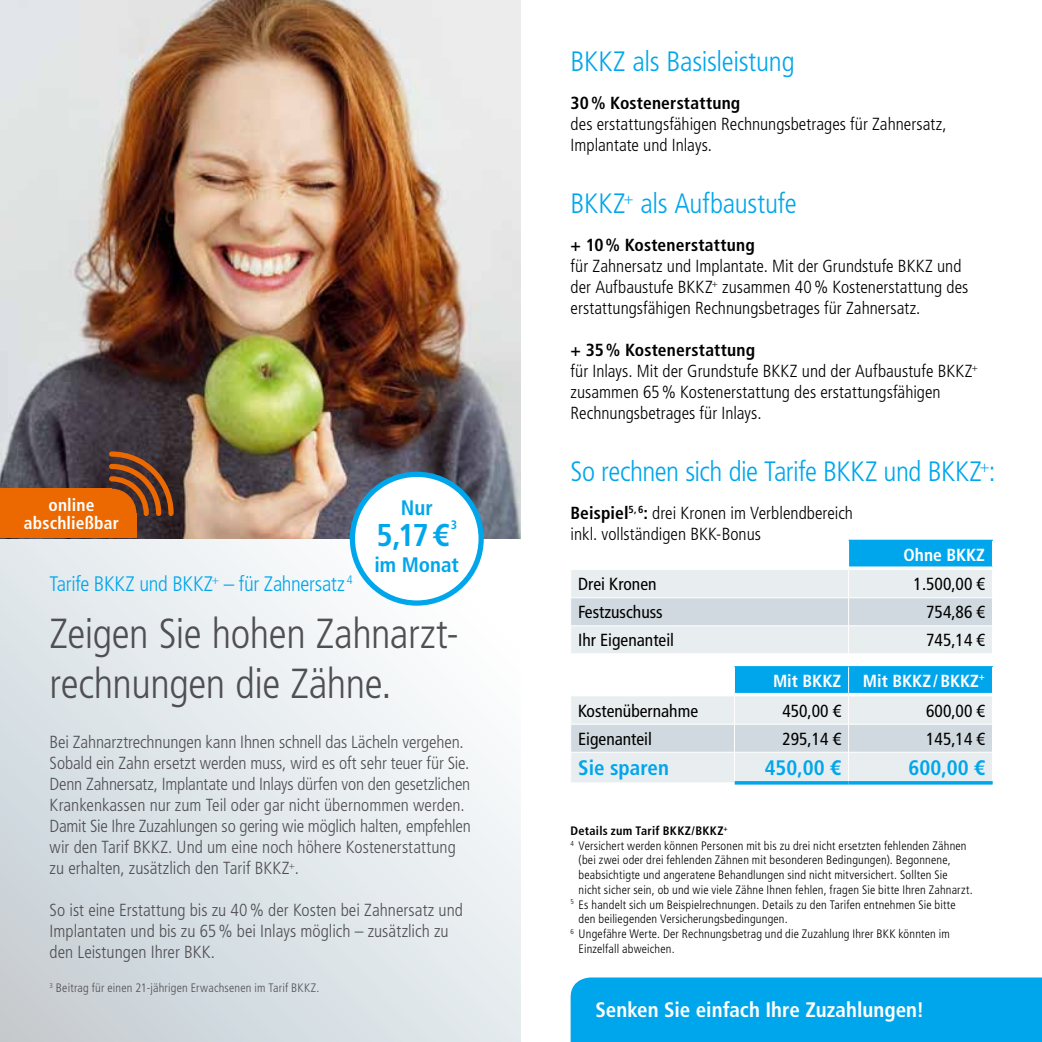
<style>
.page{position:relative;width:1042px;height:1042px;background:#fff}
.page>*{position:absolute;margin:0;border:0;box-sizing:border-box;transform-origin:0 0}
.t1{font:300 condensed 42px/50.4px "Frutiger LT Std";letter-spacing:-.01em;color:#504f53}
.t2{font:700 condensed 31.5px "Frutiger LT Std";color:#00a6eb}
.t3{font:300 condensed 28px "Frutiger LT Std";letter-spacing:-.015em;color:#00a6eb}
.t4{font:700 condensed 21px "Frutiger LT Std";color:#00a6eb}
.t5{font:300 condensed 21px "Frutiger LT Std";letter-spacing:-.015em;color:#00a6eb}
.t6{font:700 condensed 21px "Frutiger LT Std";color:#fff}
.t7{font:300 condensed 17.5px/21px "Frutiger LT Std";letter-spacing:-.005em;color:#504f53}
.t8{font:300 condensed 17.5px/21px "Frutiger LT Std";color:#000}
.t9{font:condensed 17.5px "Frutiger LT Std";color:#000}
.t10{font:700 condensed 17.5px/17.5px "Frutiger LT Std";color:#fff;text-align:center}
.t11{font:700 condensed 17.5px "Frutiger LT Std";letter-spacing:.01em;color:#000}
.t12{font:300 condensed 12.25px "Frutiger LT Std";letter-spacing:.015em;color:#000}
.t13{font:300 condensed 12.25px "Frutiger LT Std";letter-spacing:.015em;color:#504f53}
.t14{font:700 condensed 12.25px "Frutiger LT Std";letter-spacing:.025em;color:#000}
.t15{font:700 condensed 12.25px "Frutiger LT Std";color:#00a6eb}
.s1{font-weight:700}
</style>
<div class="page">
<svg style="left:0;top:538px;width:521px;height:504px"></svg>
<img style="left:0;top:0;width:521px;height:538px">
<div style="left:570px;top:977px;width:472px;height:65px;background:#00a6eb"></div>
<svg style="left:571px;top:541px;width:421px;height:112px"></svg>
<hr style="left:571px;top:566px;width:277px;height:4px;background:#fff">
<hr style="left:848px;top:540px;width:145px;height:1px;background:#00a6eb">
<svg style="left:848px;top:566px;width:145px;height:4px"></svg>
<svg style="left:571px;top:667px;width:422px;height:116px;background:#c4e0ed"></svg>
<hr style="left:571px;top:693px;width:163px;height:3px;background:#fff">
<hr style="left:734px;top:693px;width:114px;height:3px;background:#fff">
<hr style="left:848px;top:693px;width:145px;height:3px;background:#fff">
<hr style="left:734px;top:781px;width:114px;height:3px;background:#00a6eb">
<hr style="left:848px;top:781px;width:144px;height:3px;background:#00a6eb">
<hr style="left:734px;top:666px;width:114px;height:1px;background:#00a6eb">
<hr style="left:848px;top:666px;width:145px;height:1px;background:#00a6eb">
<div style="left:352px;top:474px;width:129px;height:129px;background:#fff;border-radius:50%"></div>
<div style="left:350px;top:472px;width:134px;height:134px;border:5px solid #00a6eb;border-radius:50%"></div>
<div style="left:0;top:489px;width:112px;height:49px;background:#ec6902"></div>
<div style="left:0;top:513px;width:136px;height:25px;background:#ec6902"></div>
<svg style="left:106px;top:449px;width:70px;height:70px;background:#81441e"></svg>
<p class="t10" style="left:24px;top:496px;width:96px">online abschließbar</p>
<p class="t5" style="left:50px;top:572px;width:304px">Tarife BKKZ und BKKZ<sup>+</sup> – für Zahnersatz <sup>4</sup></p>
<p class="t4" style="left:401px;top:495px;width:34px">Nur</p>
<h2 class="t2" style="left:376px;top:517px;width:74px">5,17 €</h2>
<p class="t15" style="left:451px;top:517px;width:8px">3</p>
<p class="t4" style="left:374px;top:552px;width:86px">im Monat</p>
<h1 class="t1" style="left:50px;top:608px;width:411px">Zeigen Sie hohen Zahnarzt&shy;rechnungen die Zähne.</h1>
<p class="t7" style="left:50px;top:732px;width:423px">Bei Zahnarztrechnungen kann Ihnen schnell das Lächeln vergehen.<br>Sobald ein Zahn ersetzt werden muss, wird es oft sehr teuer für Sie.<br>Denn Zahnersatz, Implantate und Inlays dürfen von den gesetzlichen Krankenkassen nur zum Teil oder gar nicht übernommen werden.<br>Damit Sie Ihre Zuzahlungen so gering wie möglich halten, empfehlen wir den Tarif BKKZ. Und um eine noch höhere Kostenerstattung zu erhalten, zusätzlich den Tarif BKKZ<sup>+</sup>.</p>
<p class="t7" style="left:50px;top:900px;width:415px">So ist eine Erstattung bis zu 40% der Kosten bei Zahnersatz und<br>Implantaten und bis zu 65% bei Inlays möglich – zusätzlich zu den Leistungen Ihrer BKK.</p>
<p class="t13" style="left:50px;top:981px;width:271px"><sup>3</sup> Beitrag für einen 21-jährigen Erwachsenen im Tarif BKKZ.</p>
<h3 class="t3" style="left:570px;top:45px;width:225px">BKKZ als Basisleistung</h3>
<p class="t11" style="left:570px;top:92px;width:171px">30% Kostenerstattung</p>
<p class="t8" style="left:570px;top:113px;width:378px">des erstattungsfähigen Rechnungsbetrages für Zahnersatz,<br>Implantate und Inlays.</p>
<h3 class="t3" style="left:570px;top:187px;width:228px">BKKZ<sup>+</sup> als Aufbaustufe</h3>
<p class="t11" style="left:570px;top:234px;width:186px">+ 10% Kostenerstattung</p>
<p class="t8" style="left:570px;top:255px;width:399px">für Zahnersatz und Implantate. Mit der Grundstufe BKKZ und der Aufbaustufe BKKZ<sup>+</sup> zusammen 40% Kostenerstattung des erstattungsfähigen Rechnungsbetrages für Zahnersatz.</p>
<p class="t8" style="left:570px;top:339px;width:409px"><span class="s1">+ 35% Kostenerstattung<br></span>für Inlays. Mit der Grundstufe BKKZ und der Aufbaustufe BKKZ<sup>+ </sup>zusammen 65% Kostenerstattung des erstattungsfähigen Rechnungsbetrages für Inlays.</p>
<h3 class="t3" style="left:570px;top:455px;width:426px">So rechnen sich die Tarife BKKZ und BKKZ<sup>+</sup>:</h3>
<p class="t8" style="left:570px;top:503px;width:284px"><span class="s1">Beispiel</span><sup>5,6</sup><span class="s1">:</span> drei Kronen im Verblendbereich inkl. vollständigen BKK-Bonus</p>
<p class="t10" style="left:903px;top:546px;width:83px">Ohne BKKZ</p>
<p class="t9" style="left:578px;top:574px;width:80px">Drei Kronen</p>
<p class="t9" style="left:913px;top:574px;width:73px">1.500,00 €</p>
<p class="t9" style="left:578px;top:602px;width:86px">Festzuschuss</p>
<p class="t9" style="left:926px;top:602px;width:60px">754,86 €</p>
<p class="t9" style="left:578px;top:630px;width:97px">Ihr Eigenanteil</p>
<p class="t9" style="left:926px;top:630px;width:60px">745,14 €</p>
<p class="t10" style="left:773px;top:672px;width:213px">Mit BKKZ Mit BKKZ /BKKZ<sup>+</sup></p>
<p class="t9" style="left:578px;top:700px;width:121px">Kostenübernahme</p>
<p class="t9" style="left:782px;top:700px;width:60px">450,00 €</p>
<p class="t9" style="left:926px;top:700px;width:60px">600,00 €</p>
<p class="t9" style="left:578px;top:728px;width:75px">Eigenanteil</p>
<p class="t9" style="left:782px;top:728px;width:60px">295,14 €</p>
<p class="t9" style="left:926px;top:728px;width:60px">145,14 €</p>
<p class="t4" style="left:578px;top:755px;width:92px">Sie sparen</p>
<p class="t4" style="left:764px;top:755px;width:78px">450,00 €</p>
<p class="t4" style="left:908px;top:755px;width:78px">600,00 €</p>
<p class="t14" style="left:570px;top:823px;width:159px">Details zum Tarif BKKZ/BKKZ<sup>+</sup></p>
<p class="t12" style="left:570px;top:838px;width:398px"><sup>4</sup> Versichert werden können Personen mit bis zu drei nicht ersetzten fehlenden Zähnen</p>
<p class="t12" style="left:578px;top:853px;width:373px">(bei zwei oder drei fehlenden Zähnen mit besonderen Bedingungen). Begonnene,</p>
<p class="t12" style="left:578px;top:868px;width:370px">beabsichtigte und angeratene Behandlungen sind nicht mitversichert. Sollten Sie</p>
<p class="t12" style="left:578px;top:882px;width:395px">nicht sicher sein, ob und wie viele Zähne Ihnen fehlen, fragen Sie bitte Ihren Zahnarzt.</p>
<p class="t12" style="left:570px;top:897px;width:387px"><sup>5</sup> Es handelt sich um Beispielrechnungen. Details zu den Tarifen entnehmen Sie bitte</p>
<p class="t12" style="left:578px;top:912px;width:211px">den beiliegenden Versicherungsbedingungen.</p>
<p class="t12" style="left:570px;top:927px;width:381px"><sup>6</sup> Ungefähre Werte. Der Rechnungsbetrag und die Zuzahlung Ihrer BKK könnten im</p>
<p class="t12" style="left:578px;top:941px;width:98px">Einzelfall abweichen.</p>
<p class="t6" style="left:595px;top:997px;width:330px">Senken Sie einfach Ihre Zuzahlungen!</p>
</div>
